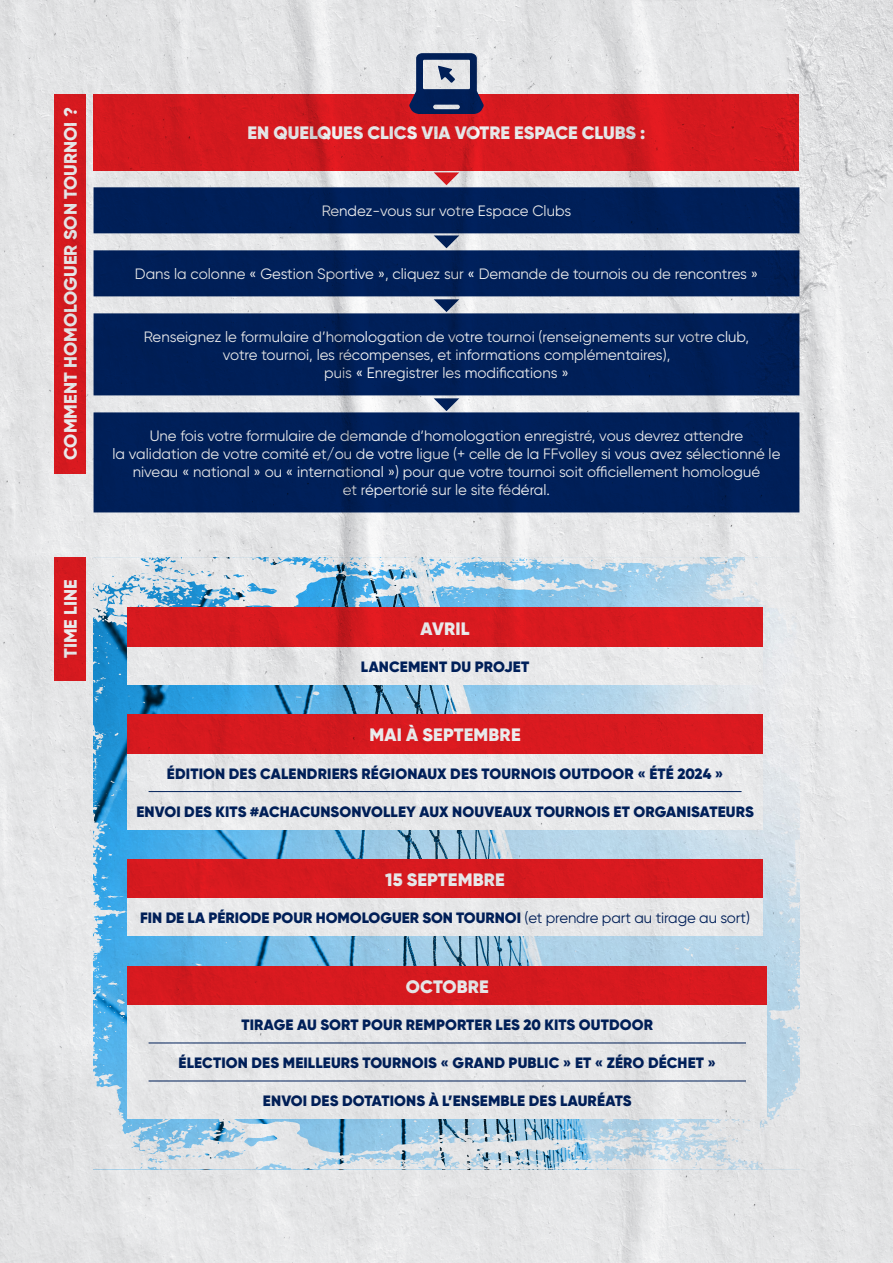
<style>
.page{position:relative;width:893px;height:1263px;background:#fff}
.page>*{position:absolute;margin:0;border:0;box-sizing:border-box;transform-origin:0 0}
.t1{font:900 18px "Gilroy";color:#fff}
.t2{font:800 18px "Gilroy";color:#fff}
.t3{font:15px/18px "Gilroy";color:#fff;text-align:center}
.t4{font:900 15px "Gilroy";letter-spacing:.01em;color:#002361}
.s1{font-weight:400}
</style>
<div class="page">
<img style="left:0;top:0;width:893px;height:1263px">
<p class="t2" style="left:59px;top:460px;width:354px;rotate:-90deg">COMMENT HOMOLOGUER SON TOURNOI ?</p>
<p class="t2" style="left:59px;top:658px;width:80px;rotate:-90deg">TIME LINE</p>
<p class="t1" style="left:248px;top:122px;width:399px">EN QUELQUES CLICS VIA VOTRE ESPACE CLUBS :</p>
<p class="t3" style="left:322px;top:202px;width:251px">Rendez-vous sur votre Espace Clubs</p>
<p class="t3" style="left:135px;top:265px;width:625px">Dans la colonne « Gestion Sportive », cliquez sur « Demande de tournois ou de rencontres »</p>
<p class="t3" style="left:144px;top:328px;width:607px">Renseignez le formulaire d’homologation de votre tournoi (renseignements sur votre club, votre tournoi, les récompenses, et informations complémentaires),<br>puis « Enregistrer les modifications »</p>
<p class="t3" style="left:113px;top:427px;width:669px">Une fois votre formulaire de demande d’homologation enregistré, vous devrez attendre<br>la validation de votre comité et/ou de votre ligue (+ celle de la FFvolley si vous avez sélectionné le niveau « national » ou « international ») pour que votre tournoi soit officiellement homologué<br>et répertorié sur le site fédéral.</p>
<p class="t1" style="left:420px;top:617px;width:51px">AVRIL</p>
<p class="t4" style="left:361px;top:657px;width:170px">LANCEMENT DU PROJET</p>
<p class="t1" style="left:369px;top:724px;width:153px">MAI À SEPTEMBRE</p>
<p class="t4" style="left:167px;top:764px;width:558px">ÉDITION DES CALENDRIERS RÉGIONAUX DES TOURNOIS OUTDOOR « ÉTÉ 2024 »</p>
<p class="t4" style="left:136px;top:802px;width:619px">ENVOI DES KITS #ACHACUNSONVOLLEY AUX NOUVEAUX TOURNOIS ET ORGANISATEURS</p>
<p class="t1" style="left:385px;top:868px;width:121px">15 SEPTEMBRE</p>
<p class="t4" style="left:140px;top:908px;width:611px">FIN DE LA PÉRIODE POUR HOMOLOGUER SON TOURNOI <span class="s1">(et prendre part au tirage au sort)</span></p>
<p class="t1" style="left:406px;top:975px;width:85px">OCTOBRE</p>
<p class="t4" style="left:241px;top:1015px;width:413px">TIRAGE AU SORT POUR REMPORTER LES 20 KITS OUTDOOR</p>
<p class="t4" style="left:179px;top:1053px;width:539px">ÉLECTION DES MEILLEURS TOURNOIS « GRAND PUBLIC » ET « ZÉRO DÉCHET »</p>
<p class="t4" style="left:263px;top:1091px;width:370px">ENVOI DES DOTATIONS À L’ENSEMBLE DES LAURÉATS</p>
</div>
